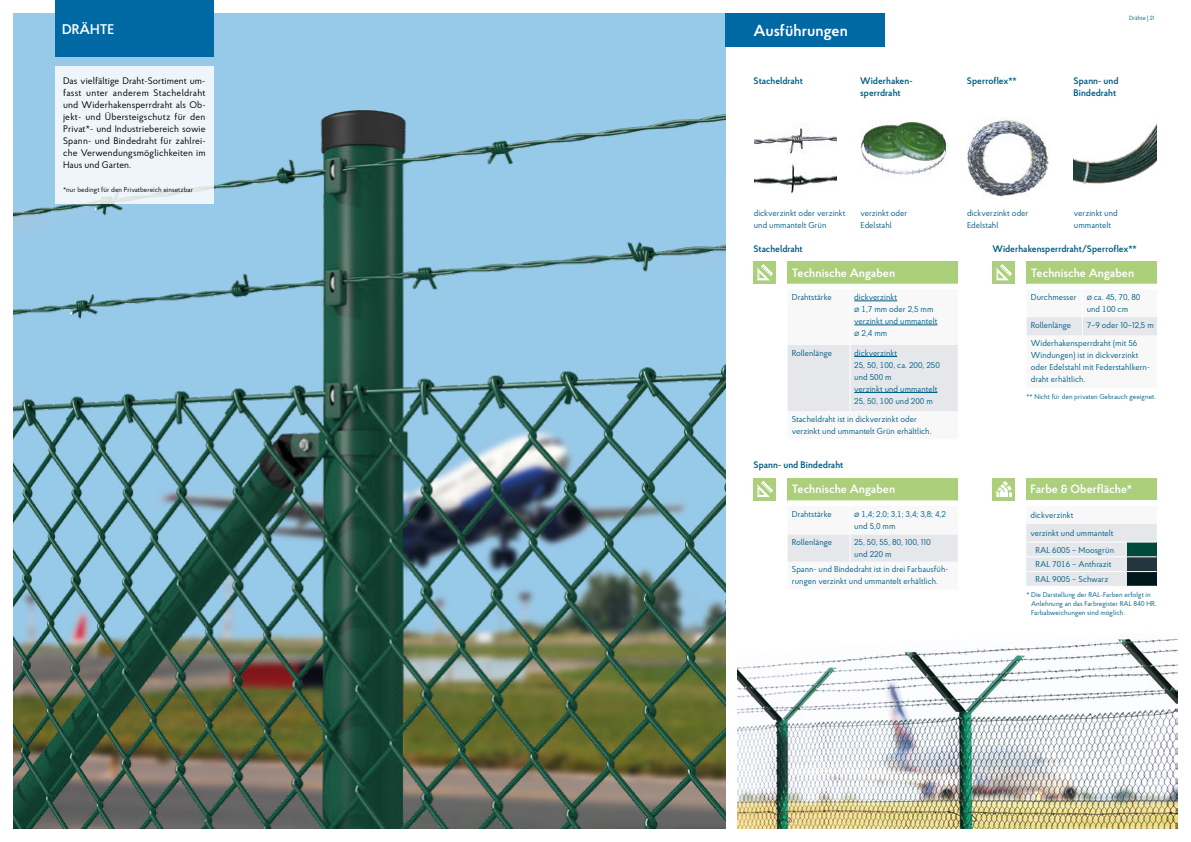
<style>
.page{position:relative;width:1191px;height:842px;background:#fff}
.page>*{position:absolute;margin:0;border:0;box-sizing:border-box;transform-origin:0 0}
.t1{font:600 16px "Proba Pro";color:#fff}
.t2{font:600 14px "Proba Pro";color:#fff}
.t3{font:600 12px "Proba Pro";color:#fff}
.t4{font:9.5px/12px "Proba Pro";letter-spacing:.01em;color:#000;text-align:justify}
.t5{font:600 9.5px/12px "Proba Pro";color:#005f86}
.t6{font:8.5px/12px "Proba Pro";color:#005f86}
.t7{font:7px/9px "Proba Pro";color:#005f86}
.t8{font:7px "Proba Pro";color:#000}
.t9{font:6px "Proba Pro";letter-spacing:-.015em;color:#005f86}
</style>
<div class="page">
<img style="left:13px;top:84px;width:712px;height:744px">
<img style="left:738px;top:635px;width:439px;height:193px">
<div style="left:55px;top:66px;width:159px;height:138px;background:#eff6fb"></div>
<img style="left:754px;top:164px;width:82px;height:30px">
<img style="left:754px;top:124px;width:82px;height:30px">
<div style="left:753px;top:261px;width:23px;height:23px;background:#accf7b"></div>
<svg style="left:757px;top:264px;width:16px;height:16px"></svg>
<div style="left:787px;top:261px;width:170px;height:23px;background:#accf7b"></div>
<svg style="left:787px;top:300px;width:170px;height:111px"></svg>
<hr style="left:849px;top:289px;width:1px;height:56px;background:#fff">
<hr style="left:849px;top:345px;width:1px;height:66px;background:#fff">
<hr style="left:854px;top:301px;width:43px;height:1px;background:#005f86">
<hr style="left:854px;top:325px;width:83px;height:1px;background:#005f86">
<hr style="left:854px;top:356px;width:43px;height:1px;background:#005f86">
<hr style="left:854px;top:392px;width:83px;height:1px;background:#005f86">
<div style="left:992px;top:478px;width:23px;height:22px;background:#accf7b"></div>
<svg style="left:996px;top:481px;width:15px;height:16px"></svg>
<div style="left:1026px;top:478px;width:130px;height:22px;background:#accf7b"></div>
<div style="left:1026px;top:506px;width:130px;height:18px;background:#f8f8f9"></div>
<svg style="left:1026px;top:524px;width:130px;height:62px;background:#c4cbce"></svg>
<hr style="left:1026px;top:542px;width:100px;height:1px;background:#fff">
<hr style="left:1126px;top:542px;width:30px;height:1px;background:#fff">
<hr style="left:1026px;top:556px;width:100px;height:1px;background:#fff">
<hr style="left:1126px;top:556px;width:30px;height:1px;background:#fff">
<hr style="left:1026px;top:571px;width:100px;height:1px;background:#fff">
<hr style="left:1126px;top:571px;width:30px;height:1px;background:#fff">
<div style="left:753px;top:478px;width:23px;height:22px;background:#accf7b"></div>
<svg style="left:757px;top:481px;width:16px;height:16px"></svg>
<div style="left:787px;top:478px;width:170px;height:22px;background:#accf7b"></div>
<svg style="left:787px;top:500px;width:170px;height:62px"></svg>
<div style="left:992px;top:261px;width:23px;height:23px;background:#accf7b"></div>
<svg style="left:996px;top:264px;width:16px;height:16px"></svg>
<div style="left:1026px;top:261px;width:131px;height:23px;background:#accf7b"></div>
<div style="left:1027px;top:317px;width:130px;height:19px;background:#e5e7eb"></div>
<img style="left:1074px;top:122px;width:83px;height:64px">
<img style="left:860px;top:122px;width:87px;height:55px">
<img style="left:967px;top:118px;width:82px;height:79px">
<div style="left:725px;top:13px;width:160px;height:34px;background:#0068a3"></div>
<div style="left:55px;top:0;width:159px;height:57px;background:#0068a3"></div>
<h2 class="t2" style="left:62px;top:22px;width:54px">DRÄHTE</h2>
<h1 class="t1" style="left:753px;top:22px;width:96px">Ausführungen</h1>
<p class="t9" style="left:1129px;top:15px;width:27px">Drähte | 21</p>
<p class="t4" style="left:63px;top:75px;width:144px">Das vielfältige Draht-Sortiment um&shy;fasst unter anderem Stacheldraht und Widerhakensperrdraht als Ob&shy;jekt- und Übersteigschutz für den Privat*- und Industriebereich sowie Spann- und Bindedraht für zahlrei&shy;che Verwendungsmöglichkeiten im Haus und Garten.</p>
<p class="t8" style="left:63px;top:186px;width:132px">*nur bedingt für den Privatbereich einsetzbar</p>
<p class="t5" style="left:860px;top:75px;width:54px">Widerhaken&shy;sperrdraht</p>
<p class="t5" style="left:967px;top:75px;width:51px">Sperroflex**</p>
<p class="t5" style="left:753px;top:75px;width:51px">Stacheldraht</p>
<p class="t5" style="left:1073px;top:75px;width:46px">Spann- und<br>Bindedraht</p>
<p class="t6" style="left:967px;top:208px;width:63px">dickverzinkt oder<br>Edelstahl</p>
<p class="t6" style="left:753px;top:208px;width:93px">dickverzinkt oder verzinkt und ummantelt Grün</p>
<p class="t6" style="left:860px;top:208px;width:48px">verzinkt oder<br>Edelstahl</p>
<p class="t6" style="left:1073px;top:208px;width:45px">verzinkt und ummantelt</p>
<p class="t5" style="left:753px;top:243px;width:51px">Stacheldraht</p>
<h3 class="t3" style="left:792px;top:266px;width:105px">Technische Angaben</h3>
<p class="t6" style="left:792px;top:291px;width:41px">Drahtstärke</p>
<p class="t6" style="left:854px;top:291px;width:85px">dickverzinkt<br>Ø 1,7 mm oder 2,5 mm verzinkt und ummantelt<br>Ø 2,4 mm</p>
<p class="t6" style="left:792px;top:347px;width:42px">Rollenlänge</p>
<p class="t6" style="left:854px;top:347px;width:87px">dickverzinkt<br>25, 50, 100, ca. 200, 250 und 500 m<br>verzinkt und ummantelt<br>25, 50, 100 und 200 m</p>
<p class="t6" style="left:792px;top:413px;width:141px">Stacheldraht ist in dickverzinkt oder verzinkt und ummantelt Grün erhältlich.</p>
<p class="t5" style="left:753px;top:459px;width:91px">Spann- und Bindedraht</p>
<h3 class="t3" style="left:792px;top:483px;width:105px">Technische Angaben</h3>
<p class="t6" style="left:792px;top:508px;width:41px">Drahtstärke</p>
<p class="t6" style="left:854px;top:508px;width:93px">Ø 1,4; 2,0; 3,1; 3,4; 3,8; 4,2 und 5,0 mm</p>
<p class="t6" style="left:792px;top:537px;width:42px">Rollenlänge</p>
<p class="t6" style="left:854px;top:537px;width:78px">25, 50, 55, 80, 100, 110 und 220 m</p>
<p class="t6" style="left:792px;top:564px;width:158px">Spann- und Bindedraht ist in drei Farbausfüh&shy;rungen verzinkt und ummantelt erhältlich.</p>
<p class="t5" style="left:992px;top:243px;width:146px">Widerhakensperrdraht/Sperroflex**</p>
<h3 class="t3" style="left:1030px;top:266px;width:105px">Technische Angaben</h3>
<p class="t6" style="left:1086px;top:291px;width:55px;text-indent:-56px">Durchmesser Ø ca. 45, 70, 80 und 100 cm</p>
<p class="t6" style="left:1030px;top:319px;width:42px">Rollenlänge</p>
<p class="t6" style="left:1030px;top:316px;width:124px;line-height:18px;text-indent:56px">7–9 oder 10–12,5 m<br>Widerhakensperrdraht (mit 56</p>
<p class="t6" style="left:1030px;top:349px;width:120px">Windungen) ist in dickverzinkt oder Edelstahl mit Federstahlkern&shy;draht erhältlich.</p>
<p class="t7" style="left:1026px;top:392px;width:131px">** Nicht für den privaten Gebrauch geeignet.</p>
<h3 class="t3" style="left:1030px;top:483px;width:103px">Farbe &amp; Oberfläche*</h3>
<p class="t6" style="left:1030px;top:507px;width:85px;line-height:18px">dickverzinkt<br>verzinkt und ummantelt</p>
<p class="t6" style="left:1035px;top:543px;width:80px;line-height:14.7px">RAL 6005 – Moosgrün<br>RAL 7016 – Anthrazit<br>RAL 9005 – Schwarz</p>
<p class="t7" style="left:1031px;top:590px;width:127px;text-indent:-5px">* Die Darstellung der RAL-Farben erfolgt in<br>Anlehnung an das Farbregister RAL 840 HR.<br>Farbabweichungen sind möglich.</p>
</div>
